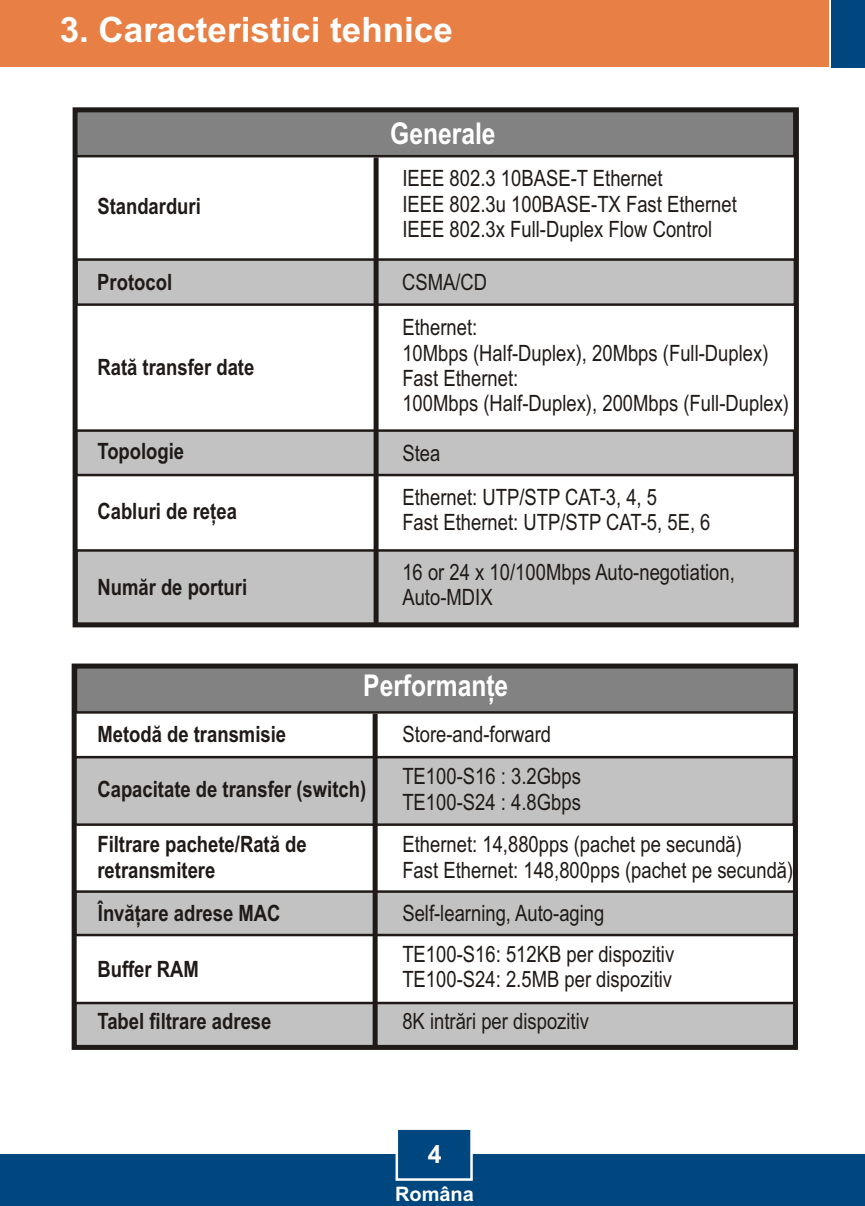
<style>
.page{position:relative;width:865px;height:1206px;background:#fff}
.page>*{position:absolute;margin:0;border:0;box-sizing:border-box;transform-origin:0 0}
.t1{font:700 35px "Arial";color:#fff}
.t2{font:700 30px "Arial Narrow";color:#fff}
.t3{font:700 25px "Arial";color:#fff}
.t4{font:22.5px/25.5px "Arial Narrow";color:#1f1a17}
.t5{font:700 22.5px/25.8px "Arial Narrow";color:#1f1a17}
.t6{font:700 20px "Arial";color:#fff}
</style>
<div class="page">
<div style="left:0;top:1154px;width:865px;height:52px;background:#004780"></div>
<div style="left:0;top:0;width:828px;height:67px;background:#e88045"></div>
<div style="left:831px;top:0;width:34px;height:67px;background:#004780"></div>
<svg style="left:395px;top:1129px;width:78px;height:52px"></svg>
<svg style="left:79px;top:257px;width:714px;height:50px;background:#b4b3b3"></svg>
<div style="left:79px;top:548px;width:714px;height:73px;background:#c2c2c2"></div>
<div style="left:73px;top:107px;width:726px;height:520px;border:5px solid #1f1a17"></div>
<svg style="left:74px;top:109px;width:722px;height:50px;background:#797878"></svg>
<svg style="left:74px;top:428px;width:722px;height:49px;background:#b2b1b1"></svg>
<div style="left:373px;top:157px;width:5px;height:469px;background:#1f1a17"></div>
<svg style="left:78px;top:754px;width:714px;height:73px;background:#b9b8b8"></svg>
<svg style="left:78px;top:889px;width:714px;height:48px;background:#b3b2b2"></svg>
<svg style="left:78px;top:1000px;width:714px;height:44px;background:#bbbaba"></svg>
<div style="left:72px;top:663px;width:726px;height:387px;border:5px solid #1f1a17"></div>
<div style="left:372px;top:714px;width:5px;height:332px;background:#1f1a17"></div>
<svg style="left:73px;top:665px;width:724px;height:50px;background:#787777"></svg>
<h1 class="t1" style="left:60px;top:17px;width:394px">3. Caracteristici tehnice</h1>
<p class="t5" style="left:97px;top:195px;width:105px">Standarduri</p>
<h2 class="t2" style="left:390px;top:123px;width:107px">Generale</h2>
<p class="t4" style="left:402px;top:168px;width:336px">IEEE 802.3 10BASE-T Ethernet<br>IEEE 802.3u 100BASE-TX Fast Ethernet<br>IEEE 802.3x Full-Duplex Flow Control</p>
<p class="t5" style="left:97px;top:271px;width:76px">Protocol</p>
<p class="t4" style="left:402px;top:272px;width:87px">CSMA/CD</p>
<p class="t5" style="left:97px;top:356px;width:158px">Ratã transfer date</p>
<p class="t4" style="left:402px;top:316px;width:388px">Ethernet:<br>10Mbps (Half-Duplex), 20Mbps (Full-Duplex)<br>Fast Ethernet:<br>100Mbps (Half-Duplex), 200Mbps (Full-Duplex)</p>
<p class="t5" style="left:97px;top:440px;width:88px">Topologie</p>
<p class="t4" style="left:402px;top:442px;width:39px">Stea</p>
<p class="t5" style="left:97px;top:500px;width:141px">Cabluri de reþea</p>
<p class="t5" style="left:97px;top:577px;width:151px">Numãr de porturi</p>
<p class="t5" style="left:97px;top:723px;width:190px">Metodã de transmisie</p>
<p class="t4" style="left:402px;top:486px;width:310px">Ethernet: UTP/STP CAT-3, 4, 5<br>Fast Ethernet: UTP/STP CAT-5, 5E, 6</p>
<p class="t4" style="left:402px;top:561px;width:334px">16 or 24 x 10/100Mbps Auto-negotiation,<br>Auto-MDIX</p>
<h2 class="t2" style="left:363px;top:675px;width:146px">Performanþe</h2>
<p class="t4" style="left:402px;top:723px;width:150px">Store-and-forward</p>
<p class="t5" style="left:97px;top:778px;width:270px">Capacitate de transfer (switch)</p>
<p class="t5" style="left:97px;top:833px;width:211px">Filtrare pachete/Ratã de retransmitere</p>
<p class="t5" style="left:98px;top:902px;width:184px">Învãþare adrese MAC</p>
<p class="t5" style="left:97px;top:958px;width:103px">Buffer RAM</p>
<p class="t5" style="left:97px;top:1010px;width:176px">Tabel filtrare adrese</p>
<p class="t4" style="left:402px;top:765px;width:180px">TE100-S16 : 3.2Gbps<br>TE100-S24 : 4.8Gbps</p>
<p class="t4" style="left:402px;top:833px;width:392px">Ethernet: 14,880pps (pachet pe secundã)<br>Fast Ethernet: 148,800pps (pachet pe secundã)</p>
<p class="t4" style="left:402px;top:903px;width:204px">Self-learning, Auto-aging</p>
<p class="t4" style="left:402px;top:943px;width:273px">TE100-S16: 512KB per dispozitiv<br>TE100-S24: 2.5MB per dispozitiv</p>
<p class="t4" style="left:402px;top:1010px;width:188px">8K intrãri per dispozitiv</p>
<p class="t3" style="left:428px;top:1144px;width:15px">4</p>
<p class="t6" style="left:395px;top:1186px;width:80px">Româna</p>
</div>
